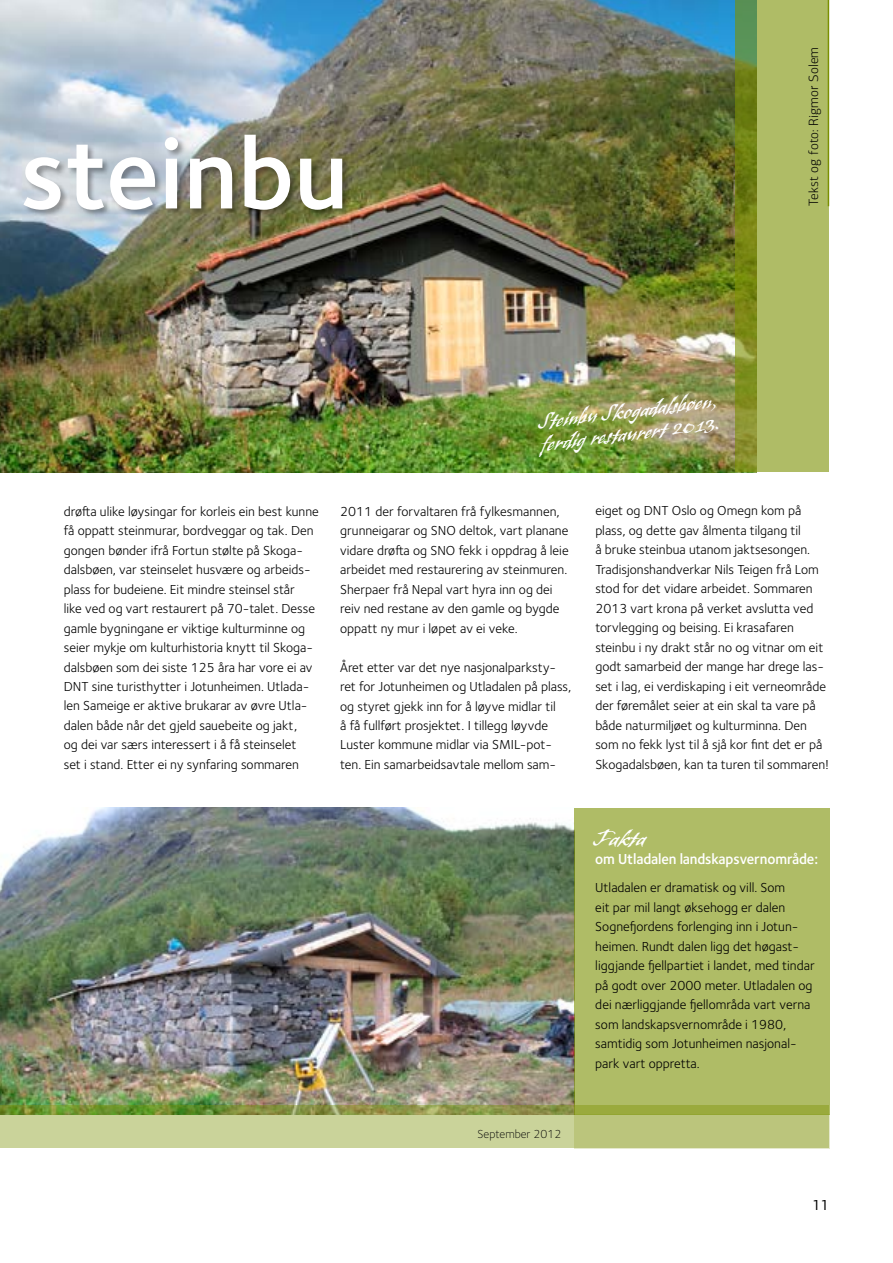
<style>
.page{position:relative;width:893px;height:1263px;background:#fff}
.page>*{position:absolute;margin:0;border:0;box-sizing:border-box;transform-origin:0 0}
.t1{font:600 102px "Foundry Sterling";color:#fff}
.t2{font:22.5px "Banshee Std";color:#fff}
.t3{font:21px/22.5px "Banshee Std";color:#fff}
.t4{font:600 15px "Foundry Sterling";letter-spacing:-.01em;color:#fff;scale:.96 1}
.t5{font:15px "PF Centro Sans Pro";color:#000}
.t6{font:13.5px/19.5px "Foundry Sterling";color:#000}
.t7{font:300 13.5px "PF Centro Sans Pro";letter-spacing:.01em;color:#000}
.t8{font:300 12px "Foundry Sterling";color:#000}
</style>
<div class="page">
<img style="left:0;top:0;width:736px;height:472px">
<img style="left:0;top:808px;width:574px;height:298px">
<svg style="left:736px;top:0;width:93px;height:472px;background:#a1b056"></svg>
<div style="left:574px;top:808px;width:255px;height:306px;background:#afbc66"></div>
<svg style="left:0;top:1106px;width:829px;height:42px;background:#b7c37e"></svg>
<hr style="left:828px;top:0;width:1px;height:206px;background:#7b9001">
<div style="left:0;top:91px;width:350px;height:177px;background:#000;opacity:.35"></div>
<h1 class="t1" style="left:20px;top:114px;width:330px">steinbu</h1>
<h3 class="t3" style="left:538px;top:411px;width:181px;rotate:-7deg">Steinbu Skogadalsbøen, ferdig restaurert 2013.</h3>
<p class="t7" style="left:806px;top:206px;width:161px;rotate:-90deg">Tekst og foto: Rigmor Solem</p>
<p class="t6" style="left:64px;top:501px;width:257px">drøfta ulike løysingar for korleis ein best kunne få oppatt steinmurar, bordveggar og tak. Den gongen bønder ifrå Fortun stølte på Skoga&shy;dalsbøen, var steinselet husvære og arbeids&shy;plass for budeiene. Eit mindre steinsel står<br>like ved og vart restaurert på 70-talet. Desse gamle bygningane er viktige kulturminne og seier mykje om kulturhistoria knytt til Skoga&shy;dalsbøen som dei siste 125 åra har vore ei av DNT sine turisthytter i Jotunheimen. Utlada&shy;len Sameige er aktive brukarar av øvre Utla&shy;dalen både når det gjeld sauebeite og jakt,<br>og dei var særs interessert i å få steinselet<br>set i stand. Etter ei ny synfaring sommaren</p>
<p class="t6" style="left:340px;top:501px;width:230px">2011 der forvaltaren frå fylkesmannen, grunneigarar og SNO deltok, vart planane vidare drøfta og SNO fekk i oppdrag å leie arbeidet med restaurering av steinmuren.<br>Sherpaer frå Nepal vart hyra inn og dei reiv ned restane av den gamle og bygde oppatt ny mur i løpet av ei veke.</p>
<p class="t6" style="left:340px;top:657px;width:233px">Året etter var det nye nasjonalparksty&shy;ret for Jotunheimen og Utladalen på plass, og styret gjekk inn for å løyve midlar til<br>å få fullført prosjektet. I tillegg løyvde Luster kommune midlar via SMIL-pot&shy;ten. Ein samarbeidsavtale mellom sam-</p>
<p class="t6" style="left:595px;top:501px;width:235px">eiget og DNT Oslo og Omegn kom på plass, og dette gav ålmenta tilgang til<br>å bruke steinbua utanom jaktsesongen.<br>Tradisjonshandverkar Nils Teigen frå Lom stod for det vidare arbeidet. Sommaren 2013 vart krona på verket avslutta ved torvlegging og beising. Ei krasafaren steinbu i ny drakt står no og vitnar om eit godt samarbeid der mange har drege las&shy;set i lag, ei verdiskaping i eit verneområde der føremålet seier at ein skal ta vare på både naturmiljøet og kulturminna. Den som no fekk lyst til å sjå kor fint det er på Skogadalsbøen, kan ta turen til sommaren!</p>
<h2 class="t2" style="left:595px;top:824px;width:52px">Fakta</h2>
<p class="t4" style="left:595px;top:850px;width:234px">om Utladalen landskapsvernområde:</p>
<p class="t6" style="left:595px;top:878px;width:221px">Utladalen er dramatisk og vill. Som<br>eit par mil langt øksehogg er dalen Sognefjordens forlenging inn i Jotun&shy;heimen. Rundt dalen ligg det høgast&shy;liggjande fjellpartiet i landet, med tindar på godt over 2000 meter. Utladalen og dei nærliggjande fjellområda vart verna som landskapsvernområde i 1980, samtidig som Jotunheimen nasjonal&shy;park vart oppretta.</p>
<p class="t8" style="left:478px;top:1127px;width:85px">September 2012</p>
<p class="t5" style="left:812px;top:1196px;width:18px">11</p>
</div>
